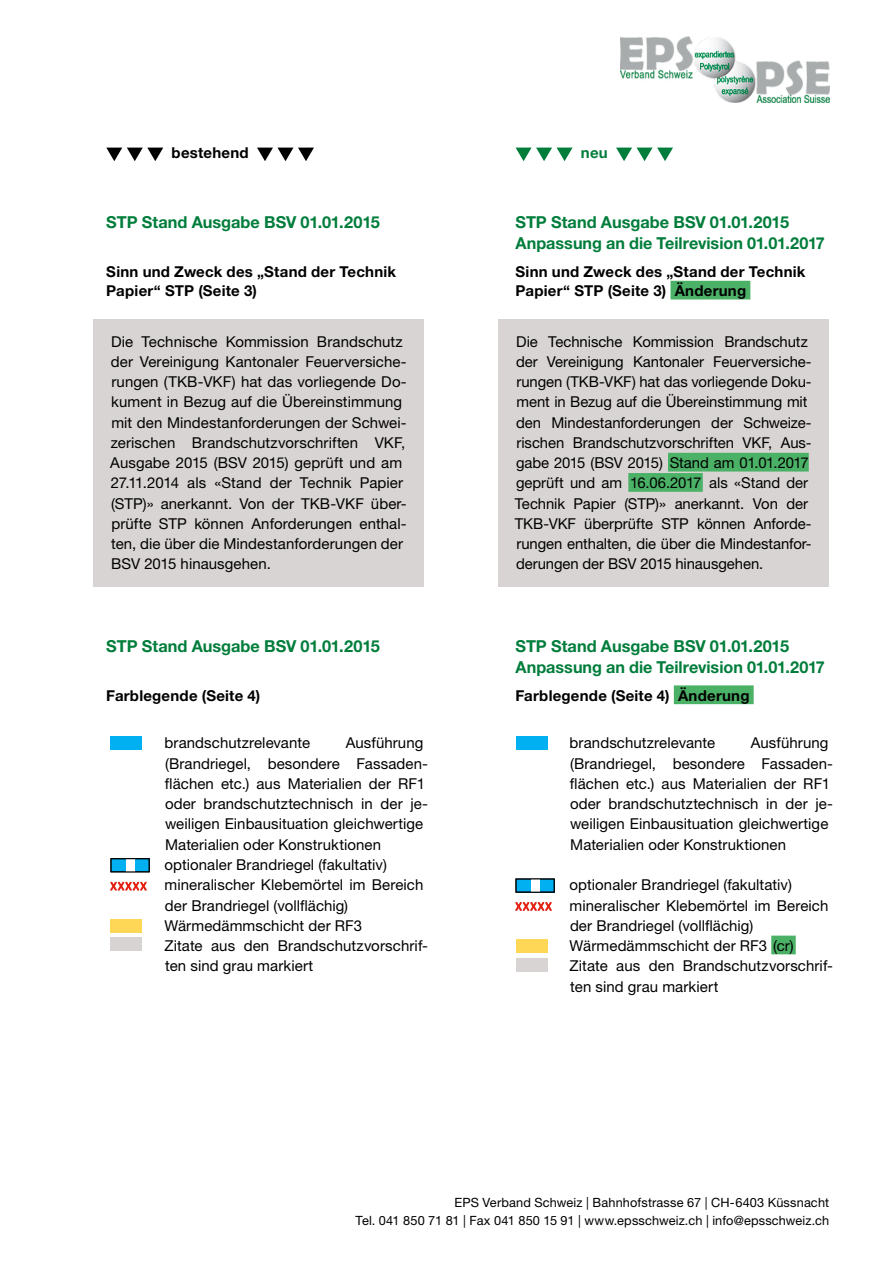
<style>
.page{position:relative;width:893px;height:1263px;background:#fff}
.page>*{position:absolute;margin:0;border:0;box-sizing:border-box;transform-origin:0 0}
.t1{font:700 16.5px/21px "Helvetica Neue LT Std";color:#007d3b}
.t2{font:15px/20.2px "Helvetica Neue LT Std";letter-spacing:.005em;color:#000}
.t3{font:700 15px/19.5px "Helvetica Neue LT Std";letter-spacing:.015em;color:#000}
.t4{font:700 15px "Helvetica Neue LT Std";color:#007d3b}
.t5{font:12.75px/18px "Helvetica Neue LT Std";letter-spacing:.015em;color:#000;text-align:right}
</style>
<div class="page">
<img style="left:620px;top:36px;width:209px;height:66px">
<svg style="left:106px;top:148px;width:57px;height:13px"></svg>
<svg style="left:257px;top:148px;width:57px;height:13px"></svg>
<svg style="left:516px;top:148px;width:57px;height:13px"></svg>
<svg style="left:616px;top:148px;width:57px;height:13px"></svg>
<div style="left:670px;top:281px;width:80px;height:18px;background:#4bb166"></div>
<div style="left:94px;top:319px;width:330px;height:267px;background:#d8d4d3"></div>
<div style="left:499px;top:319px;width:330px;height:267px;background:#d8d4d3"></div>
<div style="left:668px;top:453px;width:141px;height:18px;background:#4bb166"></div>
<div style="left:628px;top:473px;width:75px;height:19px;background:#4bb166"></div>
<div style="left:111px;top:737px;width:31px;height:13px;background:#00b0f0"></div>
<div style="left:111px;top:859px;width:38px;height:13px;background:#00b0f0"></div>
<div style="left:126px;top:859px;width:8px;height:12px;background:#fff"></div>
<div style="left:111px;top:858px;width:39px;height:14px;border:1px solid #000"></div>
<svg style="left:110px;top:881px;width:37px;height:9px"></svg>
<div style="left:111px;top:919px;width:31px;height:13px;background:#ffd757"></div>
<div style="left:111px;top:938px;width:31px;height:13px;background:#d8d4d3"></div>
<div style="left:771px;top:936px;width:25px;height:18px;background:#4bb166"></div>
<div style="left:516px;top:737px;width:31px;height:13px;background:#00b0f0"></div>
<div style="left:516px;top:879px;width:38px;height:13px;background:#00b0f0"></div>
<div style="left:531px;top:879px;width:8px;height:13px;background:#fff"></div>
<div style="left:516px;top:878px;width:39px;height:14px;border:1px solid #000"></div>
<svg style="left:515px;top:902px;width:37px;height:9px"></svg>
<div style="left:516px;top:939px;width:31px;height:13px;background:#ffd757"></div>
<div style="left:516px;top:958px;width:31px;height:13px;background:#d8d4d3"></div>
<div style="left:674px;top:685px;width:80px;height:19px;background:#4bb166"></div>
<p class="t3" style="left:172px;top:143px;width:79px">bestehend</p>
<p class="t4" style="left:581px;top:144px;width:28px">neu</p>
<p class="t1" style="left:106px;top:211px;width:275px">STP Stand Ausgabe BSV 01.01.2015</p>
<p class="t3" style="left:106px;top:261px;width:291px">Sinn und Zweck des „Stand der Technik<br>Papier“ STP (Seite 3)</p>
<p class="t1" style="left:516px;top:211px;width:311px">STP Stand Ausgabe BSV 01.01.2015<br>Anpassung an die Teilrevision 01.01.2017</p>
<p class="t3" style="left:516px;top:261px;width:291px">Sinn und Zweck des „Stand der Technik<br>Papier“ STP (Seite 3) Änderung</p>
<p class="t2" style="left:110px;top:331px;width:298px">Die Technische Kommission Brandschutz der Vereinigung Kantonaler Feuerversiche&shy;rungen (TKB-VKF) hat das vorliegende Do&shy;kument in Bezug auf die Übereinstimmung mit den Mindestanforderungen der Schwei&shy;zerischen Brandschutzvorschriften VKF, Ausgabe 2015 (BSV 2015) geprüft und am 27.11.2014 als «Stand der Technik Papier (STP)» anerkannt. Von der TKB-VKF über&shy;prüfte STP können Anforderungen enthal&shy;ten, die über die Mindestanforderungen der BSV 2015 hinausgehen.</p>
<p class="t2" style="left:515px;top:331px;width:298px">Die Technische Kommission Brandschutz der Vereinigung Kantonaler Feuerversiche&shy;rungen (TKB-VKF) hat das vorliegende Doku&shy;ment in Bezug auf die Übereinstimmung mit den Mindestanforderungen der Schweize&shy;rischen Brandschutzvorschriften VKF, Aus&shy;gabe 2015 (BSV 2015) Stand am 01.01.2017 geprüft und am 16.06.2017 als «Stand der Technik Papier (STP)» anerkannt. Von der TKB-VKF überprüfte STP können Anforde&shy;rungen enthalten, die über die Mindestanfor&shy;derungen der BSV 2015 hinausgehen.</p>
<p class="t1" style="left:106px;top:635px;width:275px">STP Stand Ausgabe BSV 01.01.2015</p>
<p class="t3" style="left:106px;top:685px;width:156px">Farblegende (Seite 4)</p>
<p class="t2" style="left:165px;top:733px;width:147px">brandschutzrelevante</p>
<p class="t1" style="left:516px;top:635px;width:311px">STP Stand Ausgabe BSV 01.01.2015<br>Anpassung an die Teilrevision 01.01.2017</p>
<p class="t3" style="left:516px;top:685px;width:235px">Farblegende (Seite 4) Änderung</p>
<p class="t2" style="left:165px;top:733px;width:265px;text-indent:181px">Ausführung (Brandriegel, besondere Fassaden&shy;flächen etc.) aus Materialien der RF1 oder brandschutztechnisch in der je&shy;weiligen Einbausituation gleichwertige Materialien oder Konstruktionen optionaler Brandriegel (fakultativ) mineralischer Klebemörtel im Bereich der Brandriegel (vollflächig)<br>Wärmedämmschicht der RF3<br>Zitate aus den Brandschutzvorschrif&shy;ten sind grau markiert</p>
<p class="t2" style="left:570px;top:733px;width:147px">brandschutzrelevante</p>
<p class="t2" style="left:570px;top:733px;width:265px;text-indent:181px">Ausführung (Brandriegel, besondere Fassaden&shy;flächen etc.) aus Materialien der RF1 oder brandschutztechnisch in der je&shy;weiligen Einbausituation gleichwertige Materialien oder Konstruktionen</p>
<p class="t2" style="left:570px;top:874px;width:265px">optionaler Brandriegel (fakultativ) mineralischer Klebemörtel im Bereich der Brandriegel (vollflächig)<br>Wärmedämmschicht der RF3 (cr)<br>Zitate aus den Brandschutzvorschrif&shy;ten sind grau markiert</p>
<p class="t5" style="left:356px;top:1193px;width:475px">EPS Verband Schweiz | Bahnhofstrasse 67 | CH-6403 Küssnacht<br>Tel. 041 850 71 81 | Fax 041 850 15 91 | www.epsschweiz.ch | info@epsschweiz.ch</p>
</div>
